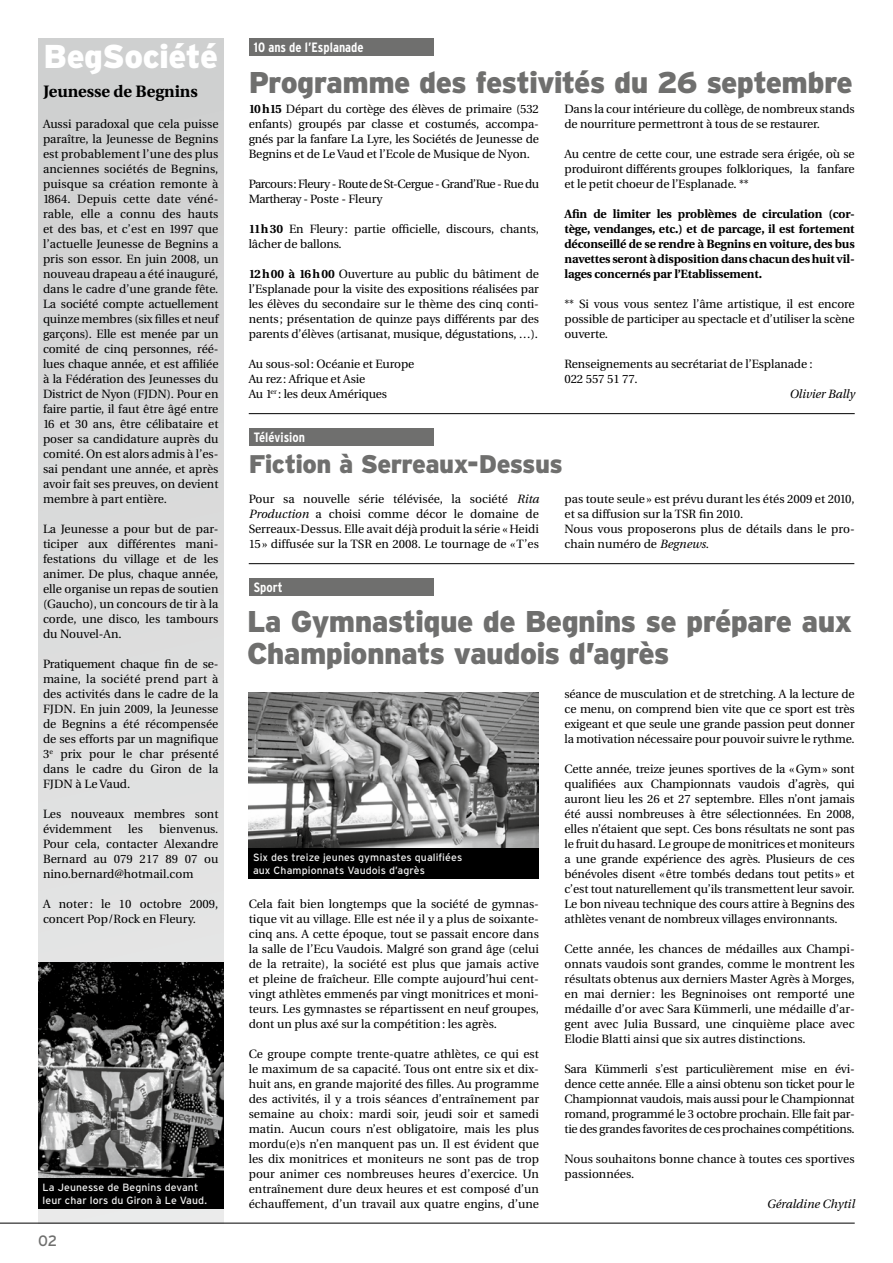
<style>
.page{position:relative;width:893px;height:1263px;background:#fff}
.page>*{position:absolute;margin:0;border:0;box-sizing:border-box;transform-origin:0 0}
.t1{font:900 33px "Interstate";letter-spacing:-.015em;color:#fff}
.t2{font:900 30px/31.5px "Interstate";letter-spacing:-.025em;color:#6f6f6e}
.t3{font:900 25.5px "Interstate";letter-spacing:-.025em;color:#6f6f6e}
.t4{font:700 16.5px "Utopia";color:#000}
.t5{font:15px "Interstate";color:#6f6f6e}
.t6{font:700 condensed 13.5px "Interstate";color:#fff}
.t7{font:12px/15px "Utopia";letter-spacing:-.005em;color:#000;text-align:justify}
.t8{font:700 12px/15px "Utopia";letter-spacing:-.01em;color:#000;text-align:justify}
.t9{font:12px/15px "Utopia";letter-spacing:-.04em;color:#000}
.t10{font:italic 12px "Utopia";color:#000}
.t11{font:10.5px/12.6px "Interstate";letter-spacing:.01em;color:#f0f0f0}
.s1{font-weight:700}
.s2{font-style:italic}
</style>
<div class="page">
<div style="left:38px;top:38px;width:186px;height:1185px;background:#d9dada"></div>
<div style="left:249px;top:38px;width:185px;height:17px;background:#6f6f6e"></div>
<hr style="left:249px;top:563px;width:605px;height:1px;background:#000">
<div style="left:249px;top:578px;width:185px;height:17px;background:#6f6f6e"></div>
<img style="left:38px;top:962px;width:186px;height:216px">
<img style="left:249px;top:692px;width:290px;height:156px">
<div style="left:249px;top:848px;width:290px;height:30px;background:#000"></div>
<div style="left:38px;top:1178px;width:186px;height:30px;background:#000"></div>
<hr style="left:249px;top:413px;width:606px;height:1px;background:#000">
<div style="left:249px;top:428px;width:185px;height:17px;background:#6f6f6e"></div>
<hr style="left:0;top:1223px;width:855px;height:1px;background:#000">
<h1 class="t1" style="left:43px;top:38px;width:176px">BegSociété</h1>
<h3 class="t4" style="left:43px;top:82px;width:156px">Jeunesse de Begnins</h3>
<p class="t7" style="left:43px;top:117px;width:177px">Aussi paradoxal que cela puisse paraître, la Jeunesse de Begnins est probablement l’une des plus anciennes sociétés de Begnins, puisque sa création remonte à 1864. Depuis cette date véné&shy;rable, elle a connu des hauts et des bas, et c’est en 1997 que l’actuelle Jeunesse de Begnins a pris son essor. En juin 2008, un nouveau drapeau a été inauguré, dans le cadre d’une grande fête.<br>La société compte actuellement quinze membres (six filles et neuf garçons). Elle est menée par un comité de cinq personnes, réé&shy;lues chaque année, et est affiliée à la Fédération des Jeunesses du District de Nyon (FJDN). Pour en faire partie, il faut être âgé entre 16 et 30 ans, être célibataire et poser sa candidature auprès du comité. On est alors admis à l’es&shy;sai pendant une année, et après avoir fait ses preuves, on devient membre à part entière.</p>
<p class="t7" style="left:43px;top:522px;width:177px">La Jeunesse a pour but de par&shy;ticiper aux différentes mani&shy;festations du village et de les animer. De plus, chaque année, elle organise un repas de soutien (Gaucho), un concours de tir à la corde, une disco, les tambours du Nouvel-An.</p>
<p class="t7" style="left:43px;top:657px;width:177px;text-align:left">Pratiquement chaque fin de se-- maine, la société prend part à des activités dans le cadre de la<br>FJDN. En juin 2009, la Jeunesse de Begnins a été récompensée de ses efforts par un magnifique<br>3<sup>e</sup> prix pour le char présenté dans le cadre du Giron de la<br>FJDN à Le Vaud.</p>
<p class="t7" style="left:43px;top:807px;width:177px">Les nouveaux membres sont évidemment</p>
<p class="t7" style="left:43px;top:822px;width:177px;text-indent:116px">bienvenus.<br>Pour cela, contacter Alexandre Bernard au 079 217 89 07 ou nino.bernard@hotmail.com</p>
<p class="t7" style="left:43px;top:897px;width:177px">A noter: le 10 octobre 2009, concert Pop/Rock en Fleury.</p>
<p class="t7" style="left:128px;top:822px;width:16px">les</p>
<p class="t11" style="left:43px;top:1181px;width:166px">La Jeunesse de Begnins devant leur char lors du Giron à Le Vaud.</p>
<p class="t5" style="left:38px;top:1232px;width:21px">02</p>
<p class="t6" style="left:254px;top:39px;width:111px">10 ans de l’Esplanade</p>
<h2 class="t2" style="left:249px;top:66px;width:606px">Programme des festivités du 26 septembre</h2>
<p class="t7" style="left:249px;top:102px;width:292px"><span class="s1">10h15</span> Départ du cortège des élèves de primaire (532 enfants) groupés par classe et costumés, accompa&shy;gnés par la fanfare La Lyre, les Sociétés de Jeunesse de Begnins et de Le Vaud et l’Ecole de Musique de Nyon.</p>
<p class="t9" style="left:249px;top:177px;width:292px">Parcours: Fleury - Route de St-Cergue - Grand’Rue - Rue du<br>Martheray - Poste - Fleury</p>
<p class="t7" style="left:249px;top:222px;width:292px"><span class="s1">11h30</span> En Fleury: partie officielle, discours, chants, lâcher de ballons.</p>
<p class="t7" style="left:249px;top:267px;width:292px"><span class="s1">12h00 à 16h00</span> Ouverture au public du bâtiment de l’Esplanade pour la visite des expositions réalisées par les élèves du secondaire sur le thème des cinq conti&shy;nents; présentation de quinze pays différents par des parents d’élèves (artisanat, musique, dégustations, …).</p>
<p class="t7" style="left:249px;top:357px;width:167px;text-align:left">Au sous-sol: Océanie et Europe<br>Au rez: Afrique et Asie<br>Au 1<sup>er</sup> : les deux Amériques</p>
<p class="t6" style="left:254px;top:430px;width:53px">Télévision</p>
<p class="t7" style="left:564px;top:102px;width:292px">Dans la cour intérieure du collège, de nombreux stands de nourriture permettront à tous de se restaurer.</p>
<p class="t7" style="left:564px;top:147px;width:292px">Au centre de cette cour, une estrade sera érigée, où se produiront différents groupes folkloriques, la fanfare et le petit choeur de l’Esplanade. **</p>
<p class="t8" style="left:564px;top:207px;width:292px">Afin de limiter les problèmes de circulation (cor&shy;tège, vendanges, etc.) et de parcage, il est fortement déconseillé de se rendre à Begnins en voiture, des bus navettes seront à disposition dans chacun des huit vil&shy;lages concernés par l’Etablissement.</p>
<p class="t7" style="left:564px;top:297px;width:292px">** Si vous vous sentez l’âme artistique, il est encore possible de participer au spectacle et d’utiliser la scène ouverte.</p>
<p class="t7" style="left:564px;top:357px;width:250px">Renseignements au secrétariat de l’Esplanade :<br>022 557 51 77.</p>
<p class="t10" style="left:790px;top:388px;width:67px">Olivier Bally</p>
<h3 class="t3" style="left:249px;top:450px;width:315px">Fiction à Serreaux-Dessus</h3>
<p class="t7" style="left:249px;top:492px;width:292px">Pour sa nouvelle série télévisée, la société <span class="s2">Rita Production</span> a choisi comme décor le domaine de Serreaux-Dessus. Elle avait déjà produit la série «Heidi 15» diffusée sur la TSR en 2008. Le tournage de «T’es</p>
<p class="t7" style="left:564px;top:492px;width:292px;text-align:left">pas toute seule» est prévu durant les étés 2009 et 2010, et sa diffusion sur la TSR fin 2010.<br>Nous vous proposerons plus de détails dans le pro&shy;chain numéro de <span class="s2">Begnews</span>.</p>
<p class="t6" style="left:254px;top:580px;width:30px">Sport</p>
<h2 class="t2" style="left:247px;top:606px;width:606px">La Gymnastique de Begnins se prépare aux<br>Championnats vaudois d’agrès</h2>
<p class="t11" style="left:253px;top:851px;width:211px">Six des treize jeunes gymnastes qualifiées aux Championnats Vaudois d’agrès</p>
<p class="t7" style="left:249px;top:897px;width:292px">Cela fait bien longtemps que la société de gymnas&shy;tique vit au village. Elle est née il y a plus de soixante&shy;cinq ans. A cette époque, tout se passait encore dans la salle de l’Ecu Vaudois. Malgré son grand âge (celui de la retraite), la société est plus que jamais active et pleine de fraîcheur. Elle compte aujourd’hui cent&shy;vingt athlètes emmenés par vingt monitrices et moni&shy;teurs. Les gymnastes se répartissent en neuf groupes, dont un plus axé sur la compétition: les agrès.</p>
<p class="t7" style="left:249px;top:1047px;width:292px">Ce groupe compte trente-quatre athlètes, ce qui est le maximum de sa capacité. Tous ont entre six et dix&shy;huit ans, en grande majorité des filles. Au programme des activités, il y a trois séances d’entraînement par semaine au choix : mardi soir, jeudi soir et samedi matin. Aucun cours n’est obligatoire, mais les plus mordu(e)s n’en manquent pas un. Il est évident que les dix monitrices et moniteurs ne sont pas de trop pour animer ces nombreuses heures d’exercice. Un entraînement dure deux heures et est composé d’un échauffement, d’un travail aux quatre engins, d’une</p>
<p class="t7" style="left:564px;top:687px;width:292px">séance de musculation et de stretching. A la lecture de ce menu, on comprend bien vite que ce sport est très exigeant et que seule une grande passion peut donner la motivation nécessaire pour pouvoir suivre le rythme.</p>
<p class="t7" style="left:564px;top:762px;width:292px">Cette année, treize jeunes sportives de la «Gym» sont qualifiées aux Championnats vaudois d’agrès, qui auront lieu les 26 et 27 septembre. Elles n’ont jamais été aussi nombreuses à être sélectionnées. En 2008, elles n’étaient que sept. Ces bons résultats ne sont pas le fruit du hasard. Le groupe de monitrices et moniteurs a une grande expérience des agrès. Plusieurs de ces bénévoles disent «être tombés dedans tout petits» et c’est tout naturellement qu’ils transmettent leur savoir.<br>Le bon niveau technique des cours attire à Begnins des athlètes venant de nombreux villages environnants.</p>
<p class="t7" style="left:564px;top:942px;width:292px">Cette année, les chances de médailles aux Champi&shy;onnats vaudois sont grandes, comme le montrent les résultats obtenus aux derniers Master Agrès à Morges, en mai dernier: les Begninoises ont remporté une médaille d’or avec Sara Kümmerli, une médaille d’ar&shy;gent avec Julia Bussard, une cinquième place avec Elodie Blatti ainsi que six autres distinctions.</p>
<p class="t7" style="left:564px;top:1062px;width:292px">Sara Kümmerli s’est particulièrement mise en évi&shy;dence cette année. Elle a ainsi obtenu son ticket pour le Championnat vaudois, mais aussi pour le Championnat romand, programmé le 3 octobre prochain. Elle fait par&shy;tie des grandes favorites de ces prochaines compétitions.</p>
<p class="t7" style="left:564px;top:1152px;width:292px">Nous souhaitons bonne chance à toutes ces sportives passionnées.</p>
<p class="t10" style="left:767px;top:1198px;width:89px">Géraldine Chytil</p>
</div>
